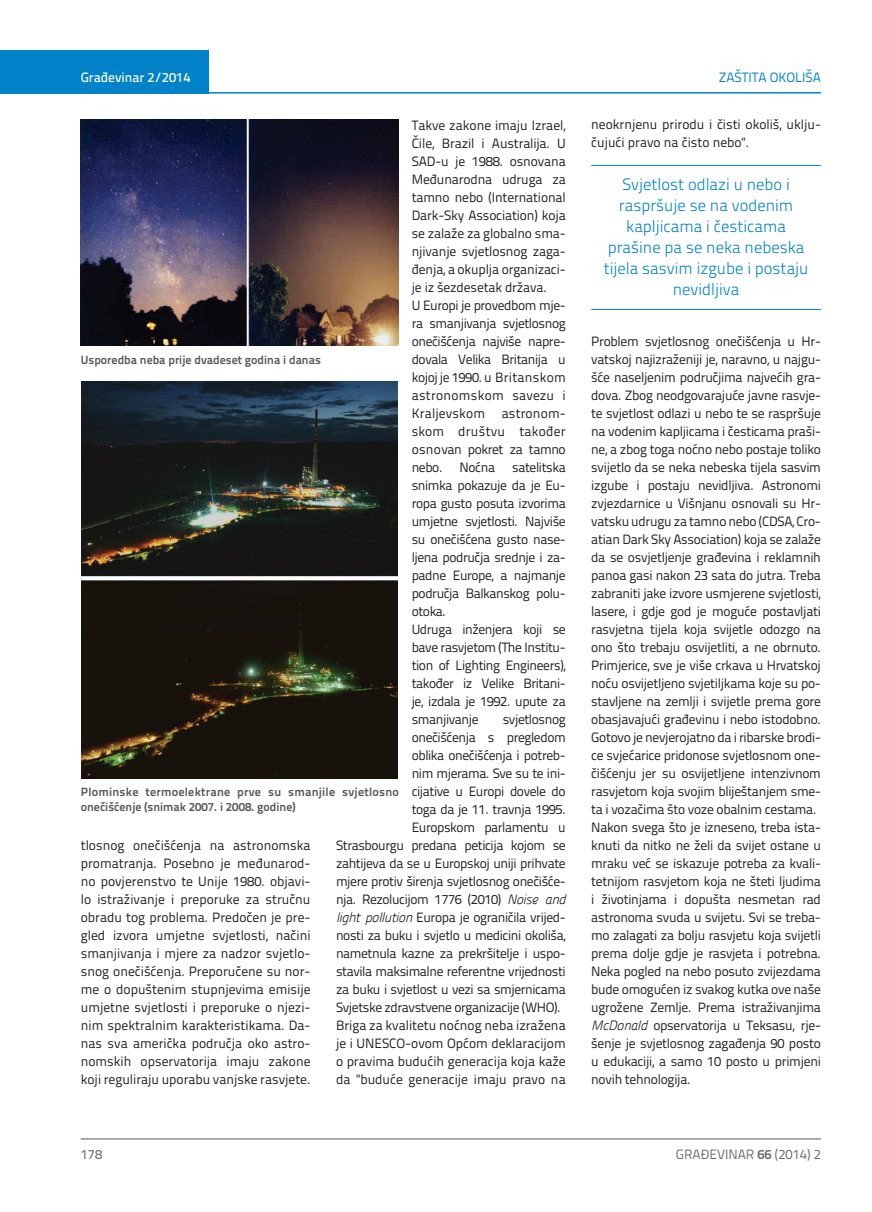
<style>
.page{position:relative;width:872px;height:1212px;background:#fff}
.page>*{position:absolute;margin:0;border:0;box-sizing:border-box;transform-origin:0 0}
.t1{font:300 16.5px/21px "Titillium Text 22 L";color:#0082c8;text-align:center}
.t2{font:13.5px/18px "Titillium Text 22 L";letter-spacing:-.02em;color:#231f20}
.t3{font:13.5px/18px "Titillium Text 22 L";color:#231f20}
.t4{font:13.5px "Titillium Text 22 L";color:#6c6d70}
.t5{font:500 13.5px "Titillium Text 22 L";color:#fff}
.t6{font:13.5px "Titillium Text 22 L";color:#0082c8}
.t7{font:500 13.5px "Titillium Text 22 L";color:#787a7d}
.t8{font:700 12px/15px "Titillium Text 22 L";letter-spacing:.02em;color:#57585a}
.t9{font:700 12px "Titillium Text 22 L";color:#57585a}
.s1{font-family:"Panefresco 250 wt";font-style:italic}
.s2{font-weight:700}
</style>
<div class="page">
<hr style="left:81px;top:1139px;width:740px;height:1px;background:#57585a">
<div style="left:0;top:50px;width:208px;height:44px;background:#0082c8"></div>
<hr style="left:0;top:92px;width:821px;height:2px;background:#0082c8">
<hr style="left:591px;top:165px;width:230px;height:1px;background:#0082c8">
<hr style="left:591px;top:309px;width:230px;height:1px;background:#0082c8">
<img style="left:81px;top:120px;width:318px;height:226px">
<img style="left:82px;top:382px;width:316px;height:396px">
<p class="t5" style="left:81px;top:67px;width:111px">Građevinar 2/2014</p>
<p class="t6" style="left:718px;top:68px;width:104px">ZAŠTITA OKOLIŠA</p>
<p class="t2" style="left:412px;top:115px;width:155px">Takve zakone imaju Izrael,<br>Čile, Brazil i Australija. U<br>SAD-u je 1988. osnovana<br>Međunarodna udruga za tamno nebo (International<br>Dark-Sky Association) koja se zalaže za globalno sma&shy;njivanje svjetlosnog zaga&shy;đenja, a okuplja organizaci&shy;je iz šezdesetak država.<br>U Europi je provedbom mje&shy;ra smanjivanja svjetlosnog onečišćenja najviše napre&shy;dovala Velika Britanija u kojoj je 1990. u Britanskom astronomskom savezu i<br>Kraljevskom astronom&shy;skom društvu također osnovan pokret za tamno nebo.</p>
<p class="t9" style="left:81px;top:350px;width:242px">Usporedba neba prije dvadeset godina i danas</p>
<p class="t2" style="left:459px;top:457px;width:37px">Noćna</p>
<p class="t2" style="left:412px;top:457px;width:155px;text-indent:100px">satelitska snimka pokazuje da je Eu&shy;ropa gusto posuta izvorima umjetne svjetlosti. Najviše su onečišćena gusto nase&shy;ljena područja srednje i za&shy;padne Europe, a najmanje područja Balkanskog polu&shy;otoka.<br>Udruga inženjera koji se bave rasvjetom (The Institu&shy;tion of Lighting Engineers), također iz Velike Britani&shy;je, izdala je 1992. upute za smanjivanje</p>
<p class="t2" style="left:503px;top:709px;width:64px">svjetlosnog</p>
<p class="t2" style="left:412px;top:727px;width:155px">onečišćenja s pregledom</p>
<p class="t2" style="left:412px;top:745px;width:155px">oblika onečišćenja i potreb-</p>
<p class="t2" style="left:412px;top:763px;width:155px">nim mjerama. Sve su te ini-</p>
<p class="t2" style="left:412px;top:781px;width:155px">cijative u Europi dovele do</p>
<p class="t2" style="left:412px;top:799px;width:155px">toga da je 11. travnja 1995.</p>
<p class="t2" style="left:412px;top:817px;width:155px">Europskom parlamentu u</p>
<p class="t2" style="left:336px;top:835px;width:231px">Strasbourgu predana peticija kojom se</p>
<p class="t2" style="left:336px;top:853px;width:231px">zahtijeva da se u Europskoj uniji prihvate</p>
<p class="t2" style="left:336px;top:871px;width:231px">mjere protiv širenja svjetlosnog onečišće-</p>
<p class="t2" style="left:336px;top:889px;width:231px">nja. Rezolucijom 1776 (2010) <span class="s1">Noise and</span></p>
<p class="t2" style="left:336px;top:907px;width:231px"><span class="s1">light pollution</span> Europa je ograničila vrijed-</p>
<p class="t2" style="left:336px;top:926px;width:231px">nosti za buku i svjetlo u medicini okoliša,</p>
<p class="t2" style="left:336px;top:944px;width:231px">nametnula kazne za prekršitelje i uspo-</p>
<p class="t2" style="left:336px;top:962px;width:231px">stavila maksimalne referentne vrijednosti</p>
<p class="t2" style="left:336px;top:980px;width:231px">za buku i svjetlost u vezi sa smjernicama</p>
<p class="t2" style="left:336px;top:998px;width:226px">Svjetske zdravstvene organizacije (WHO).</p>
<p class="t3" style="left:336px;top:1016px;width:231px">Briga za kvalitetu noćnog neba izražena</p>
<p class="t3" style="left:336px;top:1034px;width:231px">je i UNESCO-ovom Općom deklaracijom</p>
<p class="t3" style="left:336px;top:1052px;width:231px">o pravima budućih generacija koja kaže</p>
<p class="t3" style="left:336px;top:1070px;width:231px">da "buduće generacije imaju pravo na</p>
<p class="t8" style="left:81px;top:784px;width:320px">Plominske termoelektrane prve su smanjile svjetlosno onečišćenje (snimak 2007. i 2008. godine)</p>
<p class="t2" style="left:81px;top:836px;width:231px;text-align:justify">tlosnog onečišćenja na astronomska promatranja. Posebno je međunarod&shy;no povjerenstvo te Unije 1980. objavi&shy;lo istraživanje i preporuke za stručnu obradu tog problema. Predočen je pre&shy;gled izvora umjetne svjetlosti, načini smanjivanja i mjere za nadzor svjetlo&shy;snog onečišćenja. Preporučene su nor&shy;me o dopuštenim stupnjevima emisije umjetne svjetlosti i preporuke o njezi&shy;nim spektralnim karakteristikama. Da&shy;nas sva američka područja oko astro&shy;nomskih opservatorija imaju zakone koji reguliraju uporabu vanjske rasvjete.</p>
<p class="t3" style="left:591px;top:115px;width:231px">neokrnjenu prirodu i čisti okoliš, uklju&shy;čujući pravo na čisto nebo".</p>
<p class="t1" style="left:604px;top:172px;width:206px">Svjetlost odlazi u nebo i raspršuje se na vodenim kapljicama i česticama prašine pa se neka nebeska tijela sasvim izgube i postaju nevidljiva</p>
<p class="t2" style="left:591px;top:331px;width:231px">Problem svjetlosnog onečišćenja u Hr&shy;vatskoj najizraženiji je, naravno, u najgu&shy;šće naseljenim područjima najvećih gra&shy;dova. Zbog neodgovarajuće javne rasvje&shy;te svjetlost odlazi u nebo te se raspršuje na vodenim kapljicama i česticama praši&shy;ne, a zbog toga noćno nebo postaje toliko svijetlo da se neka nebeska tijela sasvim izgube i postaju nevidljiva. Astronomi zvjezdarnice u Višnjanu osnovali su Hr&shy;vatsku udrugu za tamno nebo (CDSA, Cro&shy;atian Dark Sky Association) koja se zalaže da se osvjetljenje građevina i reklamnih panoa gasi nakon 23 sata do jutra. Treba zabraniti jake izvore usmjerene svjetlosti, lasere, i gdje god je moguće postavljati rasvjetna tijela koja svijetle odozgo na ono što trebaju osvijetliti, a ne obrnuto.<br>Primjerice, sve je više crkava u Hrvatskoj noću osvijetljeno svjetiljkama koje su po&shy;stavljene na zemlji i svijetle prema gore obasjavajući građevinu i nebo istodobno.<br>Gotovo je nevjerojatno da i ribarske brodi&shy;ce svjećarice pridonose svjetlosnom one&shy;čišćenju jer su osvijetljene intenzivnom rasvjetom koja svojim bliještanjem sme&shy;ta i vozačima što voze obalnim cestama.<br>Nakon svega što je izneseno, treba ista&shy;knuti da nitko ne želi da svijet ostane u mraku već se iskazuje potreba za kvali&shy;tetnijom rasvjetom koja ne šteti ljudima i životinjama i dopušta nesmetan rad astronoma svuda u svijetu. Svi se treba&shy;mo zalagati za bolju rasvjetu koja svijetli prema dolje gdje je rasvjeta i potrebna.<br>Neka pogled na nebo posuto zvijezdama bude omogućen iz svakog kutka ove naše ugrožene Zemlje. Prema istraživanjima <span class="s1">McDonald</span> opservatorija u Teksasu, rje&shy;šenje je svjetlosnog zagađenja 90 posto u edukaciji, a samo 10 posto u primjeni novih tehnologija.</p>
<p class="t7" style="left:81px;top:1144px;width:23px">178</p>
<p class="t4" style="left:676px;top:1144px;width:146px">GRAĐEVINAR <span class="s2">66</span> (2014) 2</p>
</div>
